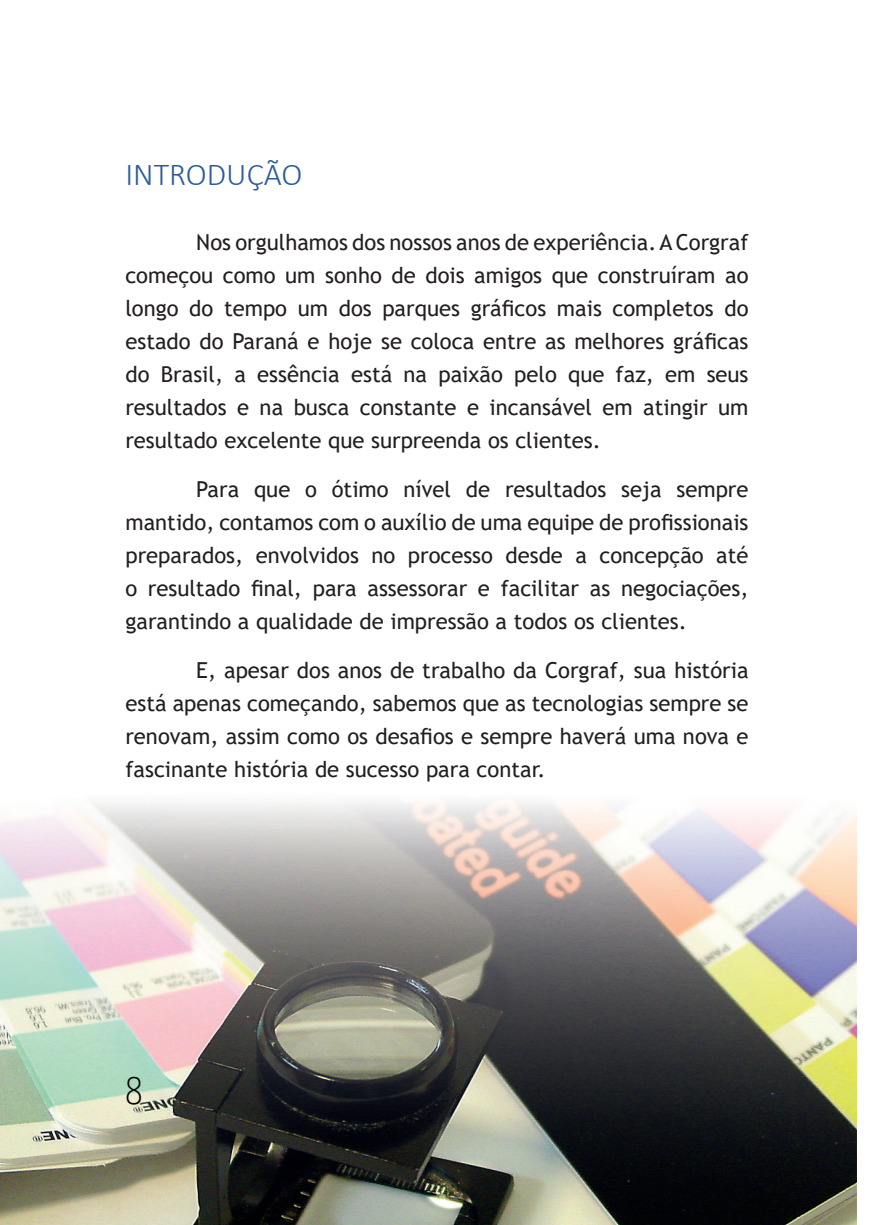
<style>
.page{position:relative;width:874px;height:1225px;background:#fff}
.page>*{position:absolute;margin:0;border:0;box-sizing:border-box;transform-origin:0 0}
.t1{font:100 44px "Colaborate";color:#000001;scale:.84 1}
.t2{font:300 32px "Calibri";color:#2c5c9d}
.t3{font:22px/33px "Trebuchet MS";color:#231f20;text-align:justify}
</style>
<div class="page">
<img style="left:0;top:801px;width:856px;height:424px">
<img style="left:127px;top:1076px;width:14px;height:28px">
<h2 class="t2" style="left:125px;top:155px;width:178px">INTRODUÇÃO</h2>
<p class="t3" style="left:125px;top:226px;width:624px;text-indent:71px">Nos orgulhamos dos nossos anos de experiência. A Corgraf começou como um sonho de dois amigos que construíram ao longo do tempo um dos parques gráficos mais completos do estado do Paraná e hoje se coloca entre as melhores gráficas do Brasil, a essência está na paixão pelo que faz, em seus resultados e na busca constante e incansável em atingir um resultado excelente que surpreenda os clientes.</p>
<p class="t3" style="left:125px;top:473px;width:624px;text-indent:71px">Para que o ótimo nível de resultados seja sempre mantido, contamos com o auxílio de uma equipe de profissionais preparados, envolvidos no processo desde a concepção até o resultado final, para assessorar e facilitar as negociações, garantindo a qualidade de impressão a todos os clientes.</p>
<p class="t3" style="left:125px;top:654px;width:624px;text-indent:71px">E, apesar dos anos de trabalho da Corgraf, sua história está apenas começando, sabemos que as tecnologias sempre se renovam, assim como os desafios e sempre haverá uma nova e fascinante história de sucesso para contar.</p>
<h1 class="t1" style="left:125px;top:1066px;width:22px">8</h1>
</div>
